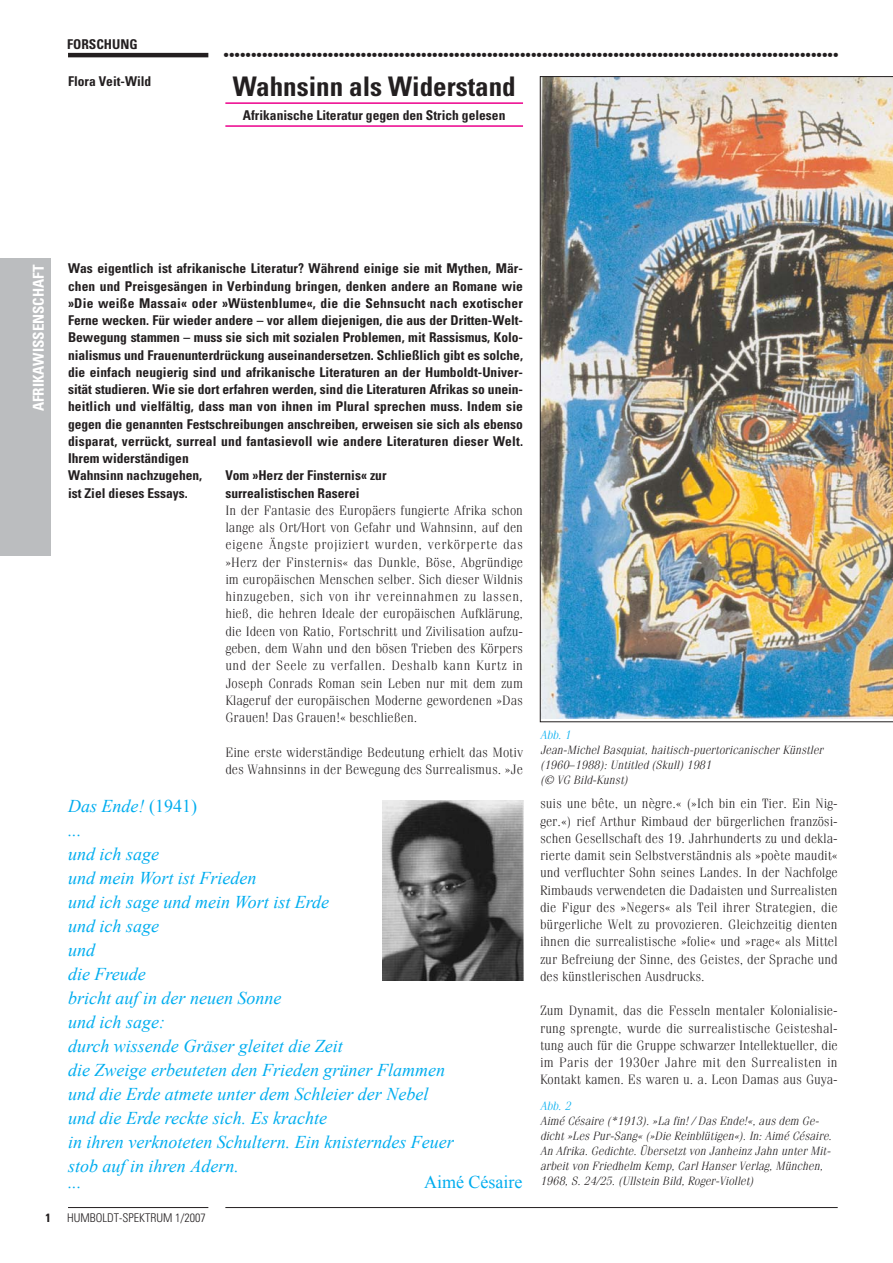
<style>
.page{position:relative;width:893px;height:1263px;background:#fff}
.page>*{position:absolute;margin:0;border:0;box-sizing:border-box;transform-origin:0 0}
.t1{font:700 condensed 27px "Univers";color:#231f20}
.t2{font:italic 18px/24px "Times New Roman";color:#00adef}
.t3{font:18px "Bahamas Heavy Plain";color:#231f20}
.t4{font:18px "Times New Roman";color:#00adef}
.t5{font:700 condensed 15px "Univers";color:#fff}
.t6{font:300 13.5px/17.2px "Fenice";color:#231f20;text-align:justify}
.t7{font:700 condensed 13.5px/17.2px "Univers";color:#231f20}
.t8{font:italic 300 12px/15px "Fenice";color:#231f20}
.t9{font:300 condensed 12px "Univers";color:#231f20}
.t10{font:italic 300 12px "Fenice";color:#00adef}
.t11{font:700 condensed 12px "Univers";color:#231f20}
.s1{font-style:normal}
</style>
<div class="page">
<hr style="left:225px;top:1207px;width:613px;height:1px;background:#231f20">
<hr style="left:68px;top:1207px;width:140px;height:1px;background:#231f20">
<hr style="left:68px;top:53px;width:140px;height:4px;background:#231f20">
<div style="left:0;top:258px;width:51px;height:298px;background:#bbbdbf"></div>
<img style="left:540px;top:76px;width:353px;height:646px">
<hr style="left:225px;top:102px;width:298px;height:2px;background:#ec008c">
<hr style="left:225px;top:125px;width:298px;height:2px;background:#ec008c">
<img style="left:383px;top:800px;width:140px;height:180px">
<p class="t7" style="left:67px;top:37px;width:72px">FORSCHUNG</p>
<h2 class="t3" style="left:224px;top:45px;width:616px">................................................................................................................</h2>
<p class="t7" style="left:68px;top:74px;width:85px">Flora Veit-Wild</p>
<h1 class="t1" style="left:233px;top:76px;width:284px">Wahnsinn als Widerstand</h1>
<p class="t7" style="left:243px;top:108px;width:264px">Afrikanische Literatur gegen den Strich gelesen</p>
<p class="t5" style="left:33px;top:411px;width:148px;rotate:-90deg">AFRIKAWISSENSCHAFT</p>
<p class="t11" style="left:46px;top:1213px;width:7px">1</p>
<p class="t7" style="left:68px;top:261px;width:457px;text-align:justify">Was eigentlich ist afrikanische Literatur? Während einige sie mit Mythen, Mär&shy;chen und Preisgesängen in Verbindung bringen, denken andere an Romane wie »Die weiße Massai« oder »Wüstenblume«, die die Sehnsucht nach exotischer Ferne wecken. Für wieder andere – vor allem diejenigen, die aus der Dritten-Welt-Bewegung stammen – muss sie sich mit sozialen Problemen, mit Rassismus, Kolo&shy;nialismus und Frauenunterdrückung auseinandersetzen. Schließlich gibt es solche, die einfach neugierig sind und afrikanische Literaturen an der Humboldt-Univer&shy;sität studieren. Wie sie dort erfahren werden, sind die Literaturen Afrikas so unein&shy;heitlich und vielfältig, dass man von ihnen im Plural sprechen muss. Indem sie gegen die genannten Festschreibungen anschreiben, erweisen sie sich als ebenso disparat, verrückt, surreal und fantasievoll wie andere Literaturen dieser Welt.</p>
<p class="t7" style="left:68px;top:451px;width:136px">Ihrem widerständigen<br>Wahnsinn nachzugehen, ist Ziel dieses Essays.</p>
<p class="t7" style="left:225px;top:468px;width:163px">Vom »Herz der Finsternis« zur surrealistischen Raserei</p>
<p class="t6" style="left:225px;top:503px;width:299px">In der Fantasie des Europäers fungierte Afrika schon lange als Ort/Hort von Gefahr und Wahnsinn, auf den eigene Ängste projiziert wurden, verkörperte das »Herz der Finsternis« das Dunkle, Böse, Abgründige im europäischen Menschen selber. Sich dieser Wildnis hinzugeben, sich von ihr vereinnahmen zu lassen, hieß, die hehren Ideale der europäischen Aufklärung, die Ideen von Ratio, Fortschritt und Zivilisation aufzu&shy;geben, dem Wahn und den bösen Trieben des Körpers und der Seele zu verfallen. Deshalb kann Kurtz in Joseph Conrads Roman sein Leben nur mit dem zum Klageruf der europäischen Moderne gewordenen »Das Grauen! Das Grauen!« beschließen.</p>
<p class="t6" style="left:225px;top:744px;width:299px">Eine erste widerständige Bedeutung erhielt das Motiv des Wahnsinns in der Bewegung des Surrealismus. »Je</p>
<p class="t2" style="left:68px;top:794px;width:387px">Das Ende! <span class="s1">(1941)<br></span>...<br>und ich sage<br>und mein Wort ist Frieden<br>und ich sage und mein Wort ist Erde<br>und ich sage<br>und<br>die Freude<br>bricht auf in der neuen Sonne<br>und ich sage:<br>durch wissende Gräser gleitet die Zeit<br>die Zweige erbeuteten den Frieden grüner Flammen und die Erde atmete unter dem Schleier der Nebel und die Erde reckte sich. Es krachte<br>in ihren verknoteten Schultern. Ein knisterndes Feuer stob auf in ihren Adern.</p>
<h2 class="t2" style="left:68px;top:1170px;width:15px">...</h2>
<h2 class="t4" style="left:424px;top:1172px;width:100px">Aimé Césaire</h2>
<p class="t9" style="left:67px;top:1213px;width:140px">HUMBOLDT-SPEKTRUM 1/2007</p>
<p class="t10" style="left:540px;top:731px;width:34px">Abb. 1</p>
<p class="t8" style="left:540px;top:743px;width:287px">Jean-Michel Basquiat, haitisch-puertoricanischer Künstler (1960<span class="s1">–</span> 1988): Untitled (Skull) 1981<br>(© VG Bild-Kunst)</p>
<p class="t6" style="left:540px;top:796px;width:299px">suis une bête, un nègre.« (»Ich bin ein Tier. Ein Nig&shy;ger.«) rief Arthur Rimbaud der bürgerlichen französi&shy;schen Gesellschaft des 19. Jahrhunderts zu und dekla&shy;rierte damit sein Selbstverständnis als »poète maudit« und verfluchter Sohn seines Landes. In der Nachfolge Rimbauds verwendeten die Dadaisten und Surrealisten die Figur des »Negers« als Teil ihrer Strategien, die bürgerliche Welt zu provozieren. Gleichzeitig dienten ihnen die surrealistische »folie« und »rage« als Mittel zur Befreiung der Sinne, des Geistes, der Sprache und des künstlerischen Ausdrucks.</p>
<p class="t6" style="left:540px;top:1003px;width:299px">Zum Dynamit, das die Fesseln mentaler Kolonialisie&shy;rung sprengte, wurde die surrealistische Geisteshal&shy;tung auch für die Gruppe schwarzer Intellektueller, die im Paris der 1930er Jahre mit den Surrealisten in Kontakt kamen. Es waren u. a. Leon Damas aus Guya-</p>
<p class="t10" style="left:540px;top:1101px;width:34px">Abb. 2</p>
<p class="t8" style="left:540px;top:1114px;width:295px">Aimé Césaire (*1913). »La fin! / Das Ende!«, aus dem Ge&shy;dicht »Les Pur-Sang« (»Die Reinblütigen«). In: Aimé Césaire.<br>An Afrika. Gedichte. Übersetzt von Janheinz Jahn unter Mit&shy;arbeit von Friedhelm Kemp, Carl Hanser Verlag, München, 1968, S. 24/25. (Ullstein Bild, Roger-Viollet)</p>
</div>
